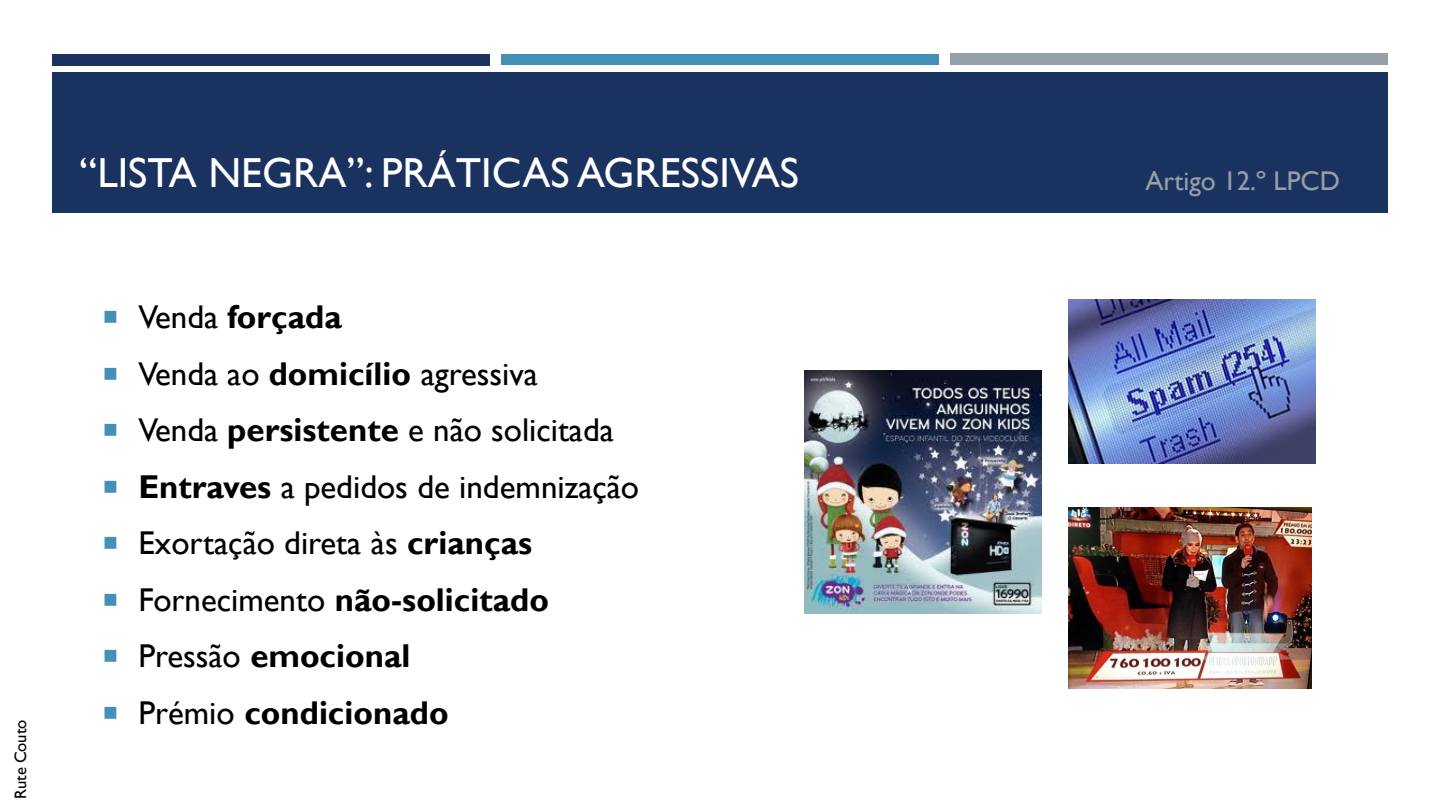
<style>
.page{position:relative;width:1440px;height:810px;background:#fff}
.page>*{position:absolute;margin:0;border:0;box-sizing:border-box;transform-origin:0 0}
.t1{font:42px "Gill Sans MT";color:#fff}
.t2{font:33px "Gill Sans MT";color:#000}
.t3{font:700 33px "Gill Sans MT";color:#000}
.t4{font:27px "Gill Sans MT";color:#969fa7}
.t5{font:16.5px "Gill Sans MT";color:#000}
.s1{color:#4590b8}
.s2{font-weight:400}
.s3{font-weight:700}
</style>
<div class="page">
<div style="left:53px;top:54px;width:437px;height:11px;background:#1a3260"></div>
<div style="left:950px;top:54px;width:437px;height:11px;background:#969fa7"></div>
<div style="left:501px;top:54px;width:437px;height:11px;background:#4590b8"></div>
<div style="left:52px;top:73px;width:1336px;height:140px;background:#1a3260"></div>
<img style="left:1068px;top:507px;width:243px;height:181px">
<img style="left:1068px;top:300px;width:247px;height:164px">
<img style="left:805px;top:371px;width:236px;height:242px">
<p class="t5" style="left:11px;top:799px;width:81px;rotate:-90deg">Rute Couto</p>
<h2 class="t1" style="left:79px;top:148px;width:721px">“LISTA NEGRA”: PRÁTICAS AGRESSIVAS</h2>
<p class="t3" style="left:102px;top:297px;width:241px"><span class="s1">○</span> <span class="s2">Venda</span> forçada</p>
<p class="t2" style="left:102px;top:354px;width:437px"><span class="s1">○</span> Venda ao <span class="s3">domicílio</span> agressiva</p>
<p class="t2" style="left:102px;top:411px;width:513px"><span class="s1">○</span> Venda <span class="s3">persistente</span> e não solicitada</p>
<p class="t2" style="left:102px;top:467px;width:538px"><span class="s1">○</span> <span class="s3">Entraves</span> a pedidos de indemnização</p>
<p class="t2" style="left:102px;top:524px;width:432px"><span class="s1">○</span> Exortação direta às <span class="s3">crianças</span></p>
<p class="t3" style="left:102px;top:580px;width:448px"><span class="s1">○</span> <span class="s2">Fornecimento</span> não-solicitado</p>
<p class="t3" style="left:102px;top:637px;width:310px"><span class="s1">○</span> <span class="s2">Pressão</span> emocional</p>
<p class="t3" style="left:102px;top:693px;width:348px"><span class="s1">○</span> <span class="s2">Prémio</span> condicionado</p>
<p class="t4" style="left:1145px;top:165px;width:196px">Artigo 12.º LPCD</p>
</div>
